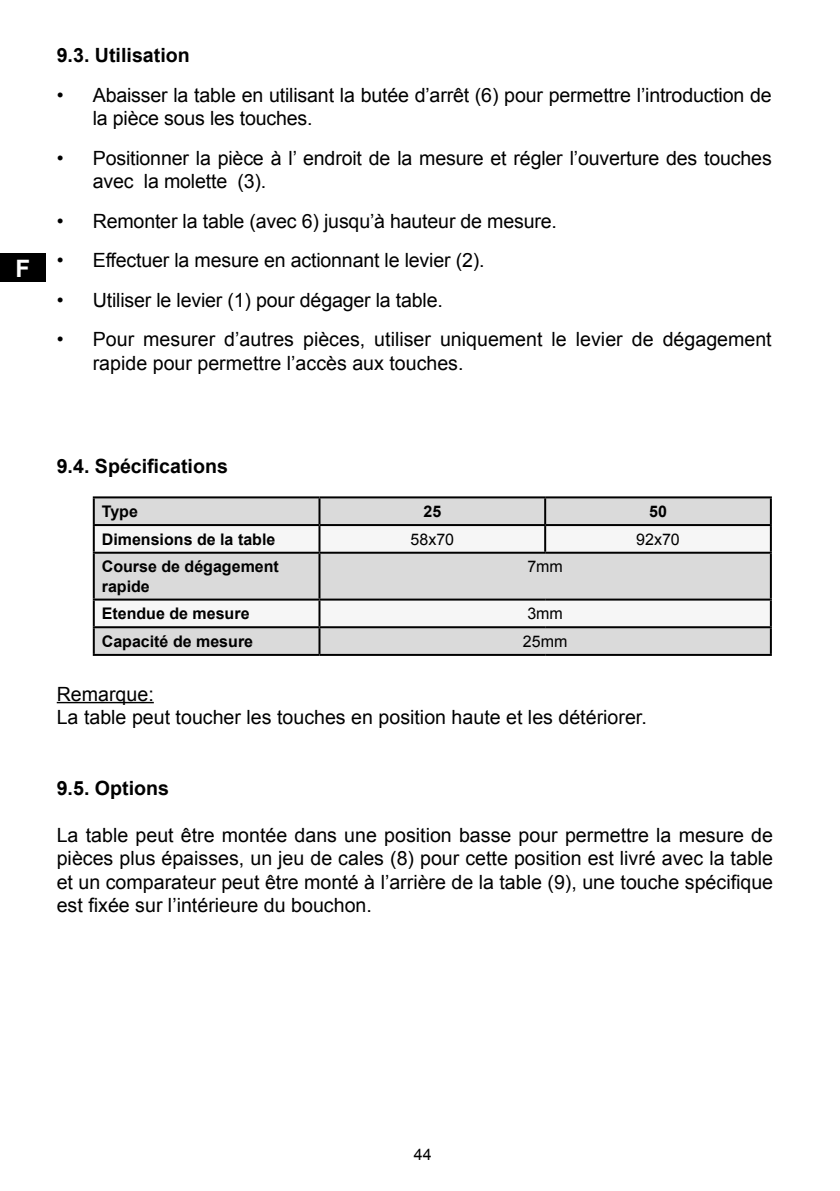
<style>
.page{position:relative;width:840px;height:1191px;background:#fff}
.page>*{position:absolute;margin:0;border:0;box-sizing:border-box;transform-origin:0 0}
.t1{font:700 24px "Arial";color:#fff}
.t2{font:19.6px/23.6px "Arial";letter-spacing:-.01em;color:#000}
.t3{font:700 19.6px "Arial";color:#000}
.t4{font:700 16px/19.2px "Arial";color:#000}
.t5{font:16px "Arial";color:#000}
</style>
<div class="page">
<div style="left:0;top:254px;width:45px;height:28px;background:#000"></div>
<div style="left:95px;top:498px;width:674px;height:156px;background:#dadada"></div>
<svg style="left:95px;top:526px;width:674px;height:100px;fill:#f6f6f6"></svg>
<hr style="left:93px;top:496px;width:226px;height:2px;background:#000">
<hr style="left:93px;top:498px;width:2px;height:26px;background:#000">
<hr style="left:319px;top:496px;width:226px;height:2px;background:#000">
<hr style="left:318px;top:498px;width:2px;height:26px;background:#000">
<hr style="left:545px;top:496px;width:226px;height:2px;background:#000">
<hr style="left:544px;top:498px;width:2px;height:26px;background:#000">
<hr style="left:769px;top:498px;width:2px;height:26px;background:#000">
<hr style="left:93px;top:524px;width:226px;height:2px;background:#000">
<hr style="left:93px;top:526px;width:2px;height:26px;background:#000">
<hr style="left:319px;top:524px;width:226px;height:2px;background:#000">
<hr style="left:318px;top:526px;width:2px;height:26px;background:#000">
<hr style="left:545px;top:524px;width:226px;height:2px;background:#000">
<hr style="left:544px;top:526px;width:2px;height:26px;background:#000">
<hr style="left:769px;top:526px;width:2px;height:26px;background:#000">
<hr style="left:93px;top:552px;width:226px;height:2px;background:#000">
<hr style="left:93px;top:554px;width:2px;height:44px;background:#000">
<hr style="left:319px;top:552px;width:226px;height:2px;background:#000">
<hr style="left:318px;top:554px;width:2px;height:44px;background:#000">
<hr style="left:545px;top:552px;width:226px;height:2px;background:#000">
<hr style="left:769px;top:554px;width:2px;height:44px;background:#000">
<hr style="left:93px;top:598px;width:226px;height:2px;background:#000">
<hr style="left:93px;top:600px;width:2px;height:26px;background:#000">
<hr style="left:319px;top:598px;width:226px;height:2px;background:#000">
<hr style="left:318px;top:600px;width:2px;height:26px;background:#000">
<hr style="left:545px;top:598px;width:226px;height:2px;background:#000">
<hr style="left:769px;top:600px;width:2px;height:26px;background:#000">
<hr style="left:93px;top:626px;width:226px;height:2px;background:#000">
<hr style="left:93px;top:628px;width:2px;height:26px;background:#000">
<hr style="left:319px;top:626px;width:226px;height:2px;background:#000">
<hr style="left:318px;top:628px;width:2px;height:26px;background:#000">
<hr style="left:545px;top:626px;width:226px;height:2px;background:#000">
<hr style="left:769px;top:628px;width:2px;height:26px;background:#000">
<hr style="left:93px;top:654px;width:226px;height:2px;background:#000">
<hr style="left:319px;top:654px;width:226px;height:2px;background:#000">
<hr style="left:545px;top:654px;width:226px;height:2px;background:#000">
<hr style="left:57px;top:702px;width:97px;height:1px;background:#000">
<p class="t1" style="left:15px;top:252px;width:16px">F</p>
<p class="t3" style="left:57px;top:43px;width:134px">9.3. Utilisation</p>
<p class="t2" style="left:93px;top:83px;width:680px;text-indent:-36px">• Abaisser la table en utilisant la butée d’arrêt (6) pour permettre l’introduction de la pièce sous les touches.</p>
<p class="t2" style="left:93px;top:146px;width:680px;text-indent:-36px">• Positionner la pièce à l’ endroit de la mesure et régler l’ouverture des touches avec la molette (3).</p>
<p class="t2" style="left:57px;top:209px;width:501px">• Remonter la table (avec 6) jusqu’à hauteur de mesure.</p>
<p class="t2" style="left:57px;top:249px;width:429px">• Effectuer la mesure en actionnant le levier (2).</p>
<p class="t2" style="left:57px;top:288px;width:387px">• Utiliser le levier (1) pour dégager la table.</p>
<p class="t2" style="left:93px;top:327px;width:680px;text-indent:-36px">• Pour mesurer d’autres pièces, utiliser uniquement le levier de dégagement rapide pour permettre l’accès aux touches.</p>
<p class="t3" style="left:57px;top:452px;width:173px">9.4. Spécifications</p>
<p class="t4" style="left:102px;top:502px;width:38px">Type</p>
<p class="t4" style="left:423px;top:502px;width:19px">25</p>
<p class="t4" style="left:648px;top:502px;width:19px">50</p>
<p class="t4" style="left:102px;top:530px;width:175px">Dimensions de la table</p>
<p class="t5" style="left:410px;top:528px;width:45px">58x70</p>
<p class="t5" style="left:636px;top:528px;width:45px">92x70</p>
<p class="t4" style="left:102px;top:557px;width:178px">Course de dégagement rapide</p>
<p class="t5" style="left:527px;top:556px;width:37px">7mm</p>
<p class="t4" style="left:102px;top:604px;width:149px">Etendue de mesure</p>
<p class="t5" style="left:527px;top:603px;width:37px">3mm</p>
<p class="t4" style="left:102px;top:632px;width:153px">Capacité de mesure</p>
<p class="t5" style="left:522px;top:631px;width:46px">25mm</p>
<p class="t2" style="left:57px;top:682px;width:98px">Remarque:</p>
<p class="t2" style="left:57px;top:705px;width:591px">La table peut toucher les touches en position haute et les détériorer.</p>
<p class="t3" style="left:57px;top:774px;width:114px">9.5. Options</p>
<p class="t2" style="left:57px;top:823px;width:717px;text-align:justify">La table peut être montée dans une position basse pour permettre la mesure de pièces plus épaisses, un jeu de cales (8) pour cette position est livré avec la table et un comparateur peut être monté à l’arrière de la table (9), une touche spécifique est fixée sur l’intérieure du bouchon.</p>
<p class="t5" style="left:413px;top:1143px;width:19px">44</p>
</div>
